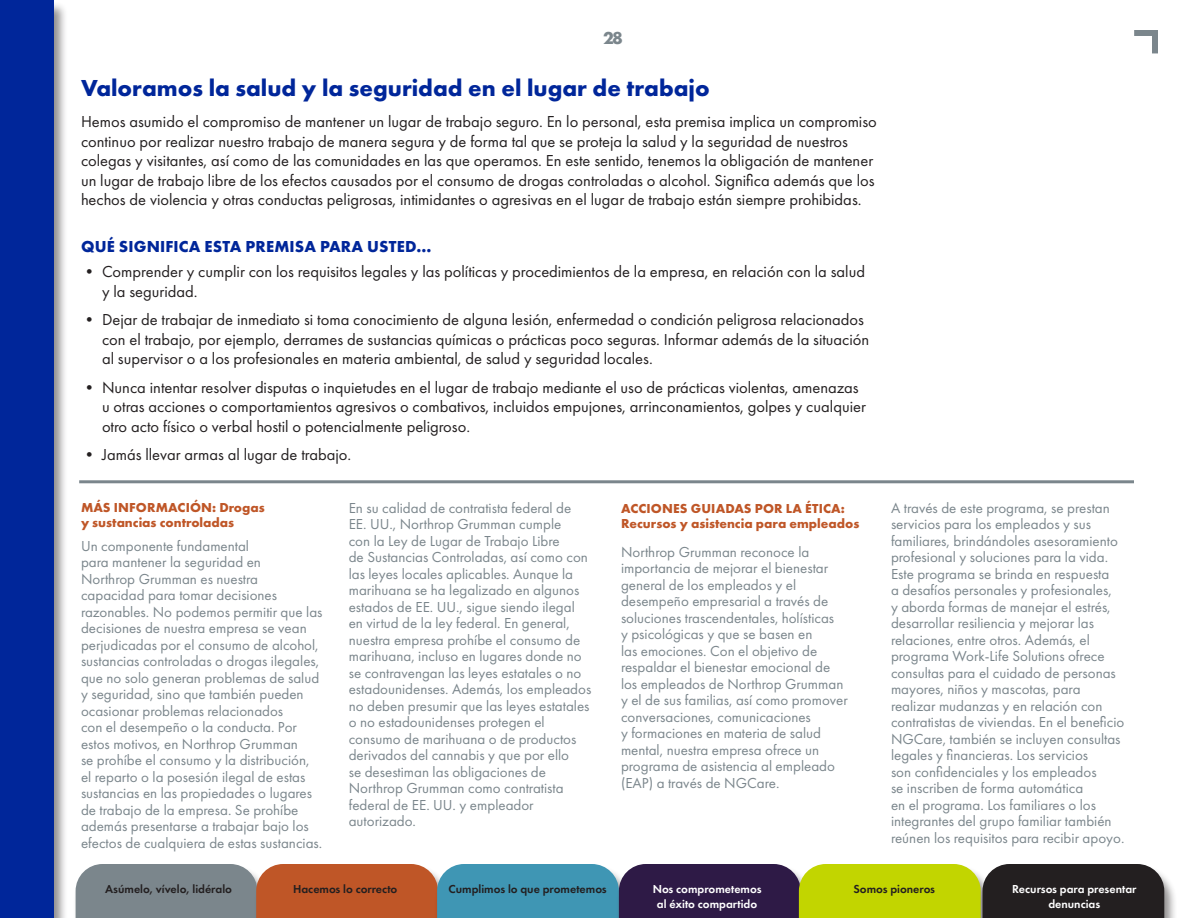
<style>
.page{position:relative;width:1188px;height:918px;background:#fff}
.page>*{position:absolute;margin:0;border:0;box-sizing:border-box;transform-origin:0 0}
.A_head{font:700 24px "Futura PT";color:#00269a}
.t1{font:700 18px "Futura PT";color:#7b868c}
.body_text{font:16.5px/19.5px "Futura PT";color:#231f20}
.B_head_caps_blue{font:700 16.5px "Futura PT";letter-spacing:.01em;color:#00269a}
.side_body_text{font:15px/16.5px "Futura PT";color:#7b868c}
.side_head_orange{font:700 13.5px/15px "Futura PT";color:#bf5627}
.t2{font:600 12px "Futura PT";color:#231f20}
.t3{font:600 12px/15px "Futura PT";color:#fff;text-align:center}
</style>
<div class="page">
<div style="left:0;top:1px;width:68px;height:917px;background:#231f20;opacity:.5"></div>
<div style="left:0;top:0;width:54px;height:918px;background:#00269a"></div>
<svg style="left:1134px;top:30px;width:24px;height:23px"></svg>
<div style="left:980px;top:865px;width:198px;height:53px;background:#231f20;opacity:.5"></div>
<svg style="left:76px;top:864px;width:1088px;height:54px;background:#716f52"></svg>
<hr style="left:79px;top:480px;width:1055px;height:3px;background:#7b868c">
<p class="t1" style="left:603px;top:26px;width:21px">28</p>
<p class="A_head" style="left:81px;top:72px;width:630px">Valoramos la salud y la seguridad en el lugar de trabajo</p>
<p class="body_text" style="left:81px;top:112px;width:797px">Hemos asumido el compromiso de mantener un lugar de trabajo seguro. En lo personal, esta premisa implica un compromiso continuo por realizar nuestro trabajo de manera segura y de forma tal que se proteja la salud y la seguridad de nuestros colegas y visitantes, así como de las comunidades en las que operamos. En este sentido, tenemos la obligación de mantener un lugar de trabajo libre de los efectos causados por el consumo de drogas controladas o alcohol. Significa además que los hechos de violencia y otras conductas peligrosas, intimidantes o agresivas en el lugar de trabajo están siempre prohibidas.</p>
<p class="B_head_caps_blue" style="left:81px;top:236px;width:352px">QUÉ SIGNIFICA ESTA PREMISA PARA USTED...</p>
<p class="body_text" style="left:102px;top:262px;width:765px;text-indent:-21px">• Comprender y cumplir con los requisitos legales y las políticas y procedimientos de la empresa, en relación con la salud y la seguridad.</p>
<p class="body_text" style="left:102px;top:310px;width:769px;text-indent:-21px">• Dejar de trabajar de inmediato si toma conocimiento de alguna lesión, enfermedad o condición peligrosa relacionados con el trabajo, por ejemplo, derrames de sustancias químicas o prácticas poco seguras. Informar además de la situación al supervisor o a los profesionales en materia ambiental, de salud y seguridad locales.</p>
<p class="body_text" style="left:102px;top:377px;width:765px;text-indent:-21px">• Nunca intentar resolver disputas o inquietudes en el lugar de trabajo mediante el uso de prácticas violentas, amenazas u otras acciones o comportamientos agresivos o combativos, incluidos empujones, arrinconamientos, golpes y cualquier otro acto físico o verbal hostil o potencialmente peligroso.</p>
<p class="body_text" style="left:81px;top:445px;width:272px">• Jamás llevar armas al lugar de trabajo.</p>
<p class="side_head_orange" style="left:81px;top:499px;width:185px">MÁS INFORMACIÓN: Drogas y sustancias controladas</p>
<p class="side_body_text" style="left:81px;top:537px;width:243px">Un componente fundamental<br>para mantener la seguridad en<br>Northrop Grumman es nuestra capacidad para tomar decisiones razonables. No podemos permitir que las decisiones de nuestra empresa se vean perjudicadas por el consumo de alcohol, sustancias controladas o drogas ilegales, que no solo generan problemas de salud y seguridad, sino que también pueden ocasionar problemas relacionados<br>con el desempeño o la conducta. Por estos motivos, en Northrop Grumman<br>se prohíbe el consumo y la distribución, el reparto o la posesión ilegal de estas sustancias en las propiedades o lugares de trabajo de la empresa. Se prohíbe además presentarse a trabajar bajo los efectos de cualquiera de estas sustancias.</p>
<p class="side_body_text" style="left:349px;top:499px;width:244px">En su calidad de contratista federal de EE. UU., Northrop Grumman cumple<br>con la Ley de Lugar de Trabajo Libre<br>de Sustancias Controladas, así como con las leyes locales aplicables. Aunque la marihuana se ha legalizado en algunos estados de EE. UU., sigue siendo ilegal en virtud de la ley federal. En general, nuestra empresa prohíbe el consumo de marihuana, incluso en lugares donde no se contravengan las leyes estatales o no estadounidenses. Además, los empleados no deben presumir que las leyes estatales o no estadounidenses protegen el consumo de marihuana o de productos derivados del cannabis y que por ello<br>se desestiman las obligaciones de Northrop Grumman como contratista federal de EE. UU. y empleador autorizado.</p>
<p class="side_head_orange" style="left:621px;top:501px;width:240px">ACCIONES GUIADAS POR LA ÉTICA:<br>Recursos y asistencia para empleados</p>
<p class="side_body_text" style="left:621px;top:543px;width:228px">Northrop Grumman reconoce la importancia de mejorar el bienestar general de los empleados y el desempeño empresarial a través de soluciones trascendentales, holísticas<br>y psicológicas y que se basen en<br>las emociones. Con el objetivo de respaldar el bienestar emocional de los empleados de Northrop Grumman y el de sus familias, así como promover conversaciones, comunicaciones<br>y formaciones en materia de salud mental, nuestra empresa ofrece un programa de asistencia al empleado (EAP) a través de NGCare.</p>
<p class="side_body_text" style="left:891px;top:499px;width:235px">A través de este programa, se prestan servicios para los empleados y sus familiares, brindándoles asesoramiento profesional y soluciones para la vida.<br>Este programa se brinda en respuesta<br>a desafíos personales y profesionales,<br>y aborda formas de manejar el estrés, desarrollar resiliencia y mejorar las relaciones, entre otros. Además, el programa Work-Life Solutions ofrece consultas para el cuidado de personas mayores, niños y mascotas, para realizar mudanzas y en relación con contratistas de viviendas. En el beneficio NGCare, también se incluyen consultas legales y financieras. Los servicios<br>son confidenciales y los empleados<br>se inscriben de forma automática<br>en el programa. Los familiares o los integrantes del grupo familiar también reúnen los requisitos para recibir apoyo.</p>
<p class="t2" style="left:105px;top:882px;width:128px">Asúmelo, vívelo, lidéralo</p>
<p class="t2" style="left:293px;top:882px;width:106px">Hacemos lo correcto</p>
<p class="t2" style="left:449px;top:882px;width:160px">Cumplimos lo que prometemos</p>
<p class="t2" style="left:853px;top:882px;width:83px">Somos pioneros</p>
<p class="t3" style="left:1012px;top:882px;width:126px">Recursos para presentar denuncias</p>
<p class="t3" style="left:653px;top:882px;width:110px">Nos comprometemos al éxito compartido</p>
</div>
